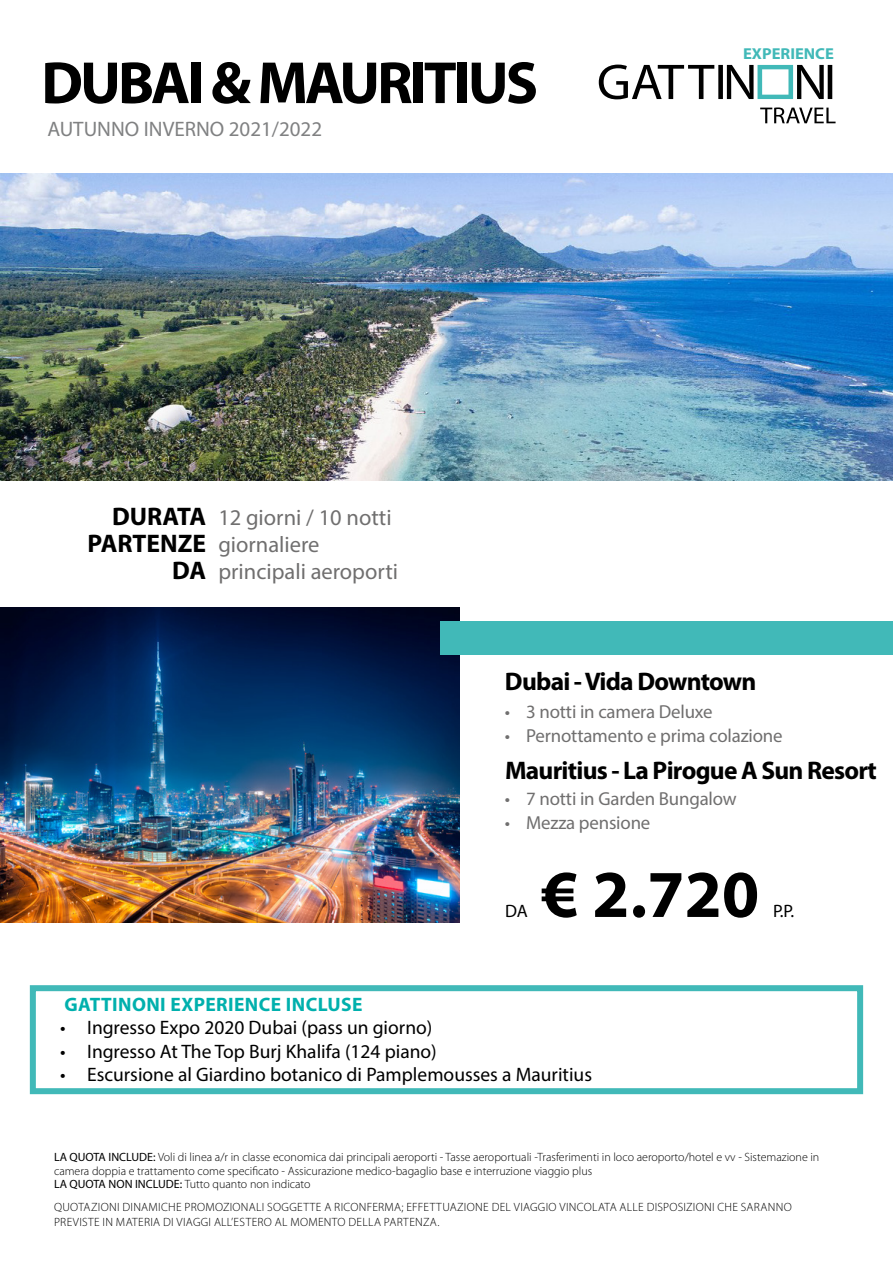
<style>
.page{position:relative;width:893px;height:1263px;background:#fff}
.page>*{position:absolute;margin:0;border:0;box-sizing:border-box;transform-origin:0 0}
.t1{font:700 67.35px "Myriad Pro";color:#000}
.t2{font:700 60px "Myriad Pro";letter-spacing:-.05em;color:#000}
.t3{font:700 25.5px "Myriad Pro";letter-spacing:-.03em;color:#000}
.t4{font:700 25.5px/27px "Myriad Pro";color:#000;text-align:right}
.t5{font:22.5px/27px "Myriad Pro";color:#706f6f}
.t6{font:21px "Myriad Pro";color:#808182}
.t7{font:19.5px "Myriad Pro";color:#000}
.t8{font:700 19.5px "Myriad Pro";letter-spacing:.02em;color:#00b0ad}
.t9{font:18.9px "Myriad Pro";letter-spacing:-.01em;color:#706f6f}
.t10{font:18px "Myriad Pro";color:#000}
.t11{font:700 15.9px "Myriad Pro";color:#41b9b8;scale:1.04 1}
.t12{font:300 12px/13.5px "Myriad Pro";color:#000}
.t13{font:300 12px/14.4px "Myriad Pro";letter-spacing:.025em;color:#000}
.s1{font-weight:400}
</style>
<div class="page">
<img style="left:0;top:173px;width:893px;height:307px">
<div style="left:30px;top:985px;width:833px;height:109px;border:6px solid #41b9b8"></div>
<svg style="left:599px;top:65px;width:233px;height:34px"></svg>
<svg style="left:760px;top:107px;width:75px;height:16px"></svg>
<img style="left:0;top:607px;width:459px;height:316px">
<div style="left:441px;top:622px;width:452px;height:33px;background:#41b9b8"></div>
<h2 class="t2" style="left:41px;top:44px;width:498px">DUBAI &amp; MAURITIUS</h2>
<h3 class="t6" style="left:47px;top:116px;width:276px">AUTUNNO INVERNO 2021/2022</h3>
<h3 class="t4" style="left:87px;top:502px;width:120px">DURATA<br>PARTENZE<br>DA</h3>
<h3 class="t5" style="left:218px;top:504px;width:181px">12 giorni / 10 notti giornaliere principali aeroporti</h3>
<h3 class="t11" style="left:743px;top:43px;width:89px">EXPERIENCE</h3>
<h3 class="t3" style="left:505px;top:665px;width:253px">Dubai - Vida Downtown</h3>
<h3 class="t9" style="left:505px;top:700px;width:209px">• 3 notti in camera Deluxe</h3>
<h3 class="t9" style="left:505px;top:723px;width:279px">• Pernottamento e prima colazione</h3>
<h3 class="t3" style="left:505px;top:754px;width:373px">Mauritius - La Pirogue A Sun Resort</h3>
<h3 class="t9" style="left:505px;top:787px;width:233px">• 7 notti in Garden Bungalow</h3>
<h3 class="t9" style="left:505px;top:810px;width:147px">• Mezza pensione</h3>
<h3 class="t10" style="left:505px;top:900px;width:24px">DA</h3>
<h1 class="t1" style="left:541px;top:850px;width:219px">€ 2.720</h1>
<h3 class="t10" style="left:773px;top:900px;width:23px">P.P.</h3>
<h3 class="t8" style="left:64px;top:991px;width:300px">GATTINONI EXPERIENCE INCLUSE</h3>
<h3 class="t7" style="left:60px;top:1016px;width:374px">• Ingresso Expo 2020 Dubai (pass un giorno)</h3>
<h3 class="t7" style="left:60px;top:1039px;width:378px">• Ingresso At The Top Burj Khalifa (124 piano)</h3>
<h3 class="t7" style="left:60px;top:1062px;width:533px">• Escursione al Giardino botanico di Pamplemousses a Mauritius</h3>
<p class="t12" style="left:54px;top:1150px;width:767px"><span class="s1">LA QUOTA INCLUDE:</span> Voli di linea a/r in classe economica dai principali aeroporti - Tasse aeroportuali -Trasferimenti in loco aeroporto/hotel e vv - Sistemazione in camera doppia e trattamento come specificato - Assicurazione medico-bagaglio base e interruzione viaggio plus<br><span class="s1">LA QUOTA NON INCLUDE:</span> Tutto quanto non indicato</p>
<p class="t13" style="left:54px;top:1200px;width:739px">QUOTAZIONI DINAMICHE PROMOZIONALI SOGGETTE A RICONFERMA; EFFETTUAZIONE DEL VIAGGIO VINCOLATA ALLE DISPOSIZIONI CHE SARANNO<br>PREVISTE IN MATERIA DI VIAGGI ALL’ESTERO AL MOMENTO DELLA PARTENZA.</p>
</div>
